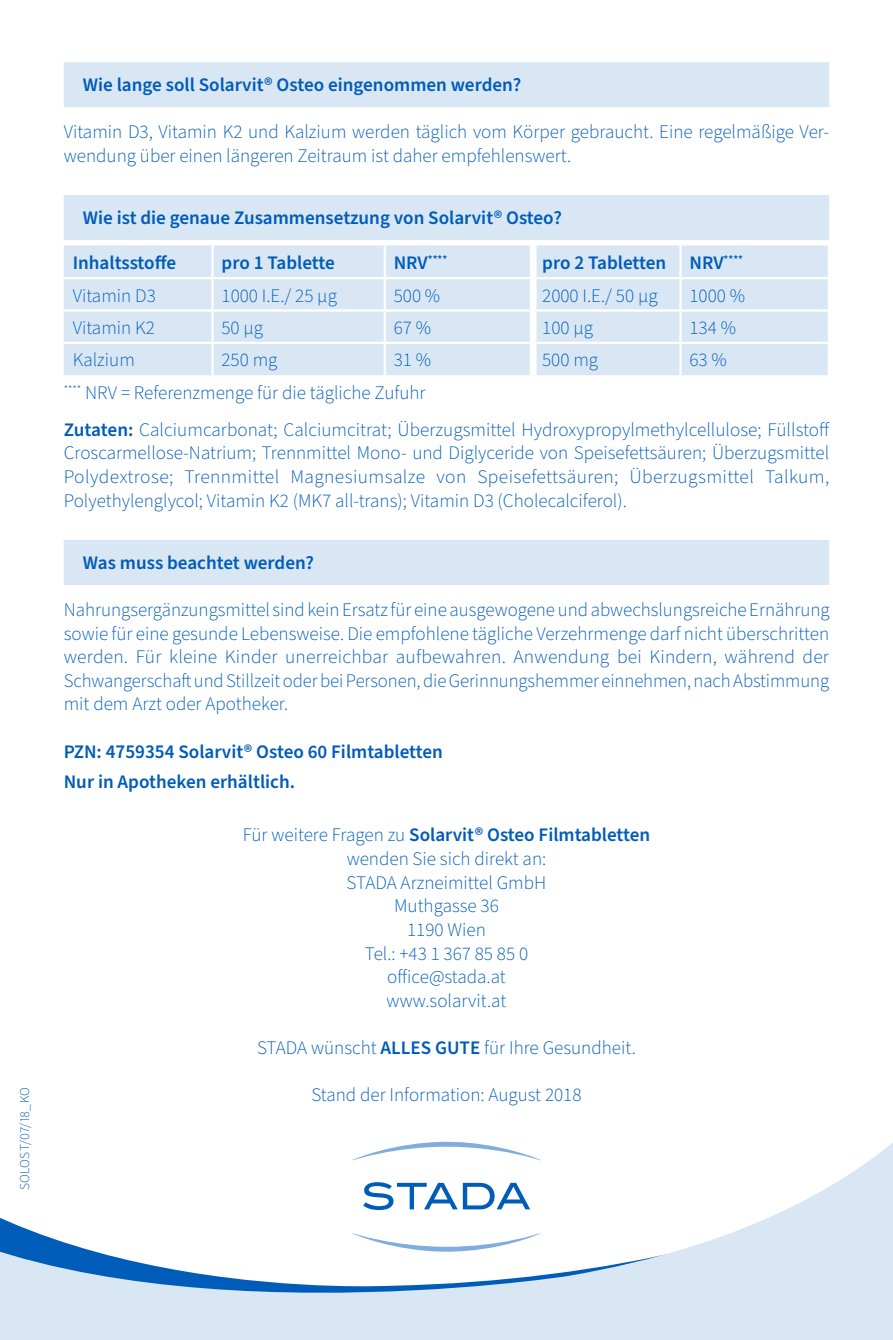
<style>
.page{position:relative;width:893px;height:1340px;background:#fff}
.page>*{position:absolute;margin:0;border:0;box-sizing:border-box;transform-origin:0 0}
.t1{font:300 19.12px/23.6px "Source Sans Pro";color:#005cb9}
.t2{font:600 19.12px/29.9px "Source Sans Pro";color:#005cb9}
.t3{font:300 13.5px "Source Sans Pro";letter-spacing:.005em;color:#005cb9}
.t4{font:600 11.03px "Source Sans Pro";color:#005cb9}
.s1{font-size:19.12px}
.s2{font-weight:600}
</style>
<div class="page">
<svg style="left:0;top:1142px;width:893px;height:197px"></svg>
<svg style="left:352px;top:1141px;width:189px;height:19px"></svg>
<svg style="left:352px;top:1233px;width:189px;height:18px"></svg>
<svg style="left:363px;top:1182px;width:167px;height:27px"></svg>
<div style="left:64px;top:62px;width:765px;height:45px;background:#d9e7f4"></div>
<div style="left:64px;top:195px;width:765px;height:45px;background:#d9e7f4"></div>
<div style="left:64px;top:540px;width:765px;height:45px;background:#d9e7f4"></div>
<div style="left:64px;top:245px;width:764px;height:130px;background:#d9e7f4"></div>
<hr style="left:211px;top:245px;width:3px;height:32px;background:#fff">
<hr style="left:384px;top:245px;width:2px;height:32px;background:#fff">
<hr style="left:679px;top:245px;width:3px;height:32px;background:#fff">
<hr style="left:64px;top:277px;width:149px;height:2px;background:#fff">
<hr style="left:213px;top:277px;width:172px;height:2px;background:#fff">
<hr style="left:211px;top:279px;width:3px;height:30px;background:#fff">
<hr style="left:385px;top:277px;width:145px;height:2px;background:#fff">
<hr style="left:384px;top:279px;width:2px;height:30px;background:#fff">
<hr style="left:537px;top:277px;width:143px;height:2px;background:#fff">
<hr style="left:680px;top:277px;width:148px;height:2px;background:#fff">
<hr style="left:679px;top:279px;width:3px;height:30px;background:#fff">
<hr style="left:64px;top:309px;width:149px;height:2px;background:#fff">
<hr style="left:213px;top:309px;width:172px;height:2px;background:#fff">
<hr style="left:211px;top:311px;width:3px;height:31px;background:#fff">
<hr style="left:385px;top:309px;width:145px;height:2px;background:#fff">
<hr style="left:384px;top:311px;width:2px;height:31px;background:#fff">
<hr style="left:537px;top:309px;width:143px;height:2px;background:#fff">
<hr style="left:680px;top:309px;width:148px;height:2px;background:#fff">
<hr style="left:679px;top:311px;width:3px;height:31px;background:#fff">
<hr style="left:64px;top:342px;width:149px;height:2px;background:#fff">
<hr style="left:213px;top:342px;width:172px;height:2px;background:#fff">
<hr style="left:211px;top:344px;width:3px;height:31px;background:#fff">
<hr style="left:385px;top:342px;width:145px;height:2px;background:#fff">
<hr style="left:384px;top:344px;width:2px;height:31px;background:#fff">
<hr style="left:537px;top:342px;width:143px;height:2px;background:#fff">
<hr style="left:680px;top:342px;width:148px;height:2px;background:#fff">
<hr style="left:679px;top:344px;width:3px;height:31px;background:#fff">
<div style="left:530px;top:245px;width:7px;height:33px;background:#fff"></div>
<div style="left:530px;top:278px;width:7px;height:32px;background:#fff"></div>
<div style="left:530px;top:310px;width:7px;height:33px;background:#fff"></div>
<div style="left:530px;top:343px;width:7px;height:32px;background:#fff"></div>
<p class="t3" style="left:16px;top:1190px;width:105px;rotate:-90deg">SOLOST/07/18_KO</p>
<p class="t2" style="left:83px;top:70px;width:440px">Wie lange soll Solarvit® Osteo eingenommen werden?</p>
<p class="t1" style="left:64px;top:121px;width:765px">Vitamin D3, Vitamin K2 und Kalzium werden täglich vom Körper gebraucht. Eine regelmäßige Ver&shy;wendung über einen längeren Zeitraum ist daher empfehlenswert.</p>
<p class="t2" style="left:83px;top:203px;width:480px">Wie ist die genaue Zusammensetzung von Solarvit® Osteo?</p>
<p class="t2" style="left:73px;top:248px;width:105px">Inhaltsstoffe</p>
<p class="t2" style="left:222px;top:248px;width:115px">pro 1 Tablette</p>
<p class="t4" style="left:394px;top:251px;width:55px"><span class="s1">NRV</span>****</p>
<p class="t2" style="left:542px;top:248px;width:202px">pro 2 Tabletten NRV<sup>****</sup></p>
<p class="t1" style="left:73px;top:284px;width:85px">Vitamin D3</p>
<p class="t1" style="left:222px;top:284px;width:117px">1000 I.E./ 25 µg</p>
<p class="t1" style="left:394px;top:284px;width:48px">500 %</p>
<p class="t1" style="left:542px;top:284px;width:117px">2000 I.E./ 50 µg</p>
<p class="t1" style="left:689px;top:284px;width:57px">1000 %</p>
<p class="t1" style="left:73px;top:316px;width:84px">Vitamin K2</p>
<p class="t1" style="left:222px;top:316px;width:43px">50 µg</p>
<p class="t1" style="left:394px;top:316px;width:39px">67 %</p>
<p class="t1" style="left:542px;top:316px;width:52px">100 µg</p>
<p class="t1" style="left:689px;top:316px;width:48px">134 %</p>
<p class="t1" style="left:73px;top:348px;width:64px">Kalzium</p>
<p class="t1" style="left:221px;top:348px;width:57px">250 mg</p>
<p class="t1" style="left:394px;top:348px;width:39px">31 %</p>
<p class="t1" style="left:542px;top:348px;width:57px">500 mg</p>
<p class="t1" style="left:689px;top:348px;width:39px">63 %</p>
<p class="t1" style="left:64px;top:375px;width:767px;line-height:36.4px"><sup>****</sup> NRV = Referenzmenge für die tägliche Zufuhr<br><span class="s2">Zutaten:</span> Calciumcarbonat; Calciumcitrat; Überzugsmittel Hydroxypropylmethylcellulose; Füllstoff</p>
<p class="t1" style="left:64px;top:442px;width:767px;text-align:justify">Croscarmellose-Natrium; Trennmittel Mono- und Diglyceride von Speisefettsäuren; Überzugsmittel Polydextrose; Trennmittel Magnesiumsalze von Speisefettsäuren; Überzugsmittel Talkum, Polyethylenglycol; Vitamin K2 (MK7 all-trans); Vitamin D3 (Cholecalciferol).</p>
<p class="t2" style="left:83px;top:548px;width:233px">Was muss beachtet werden?</p>
<p class="t1" style="left:64px;top:598px;width:767px;text-align:justify">Nahrungsergänzungsmittel sind kein Ersatz für eine ausgewogene und abwechslungsreiche Ernährung sowie für eine gesunde Lebensweise. Die empfohlene tägliche Verzehrmenge darf nicht überschritten werden. Für kleine Kinder unerreichbar aufbewahren. Anwendung bei Kindern, während der Schwangerschaft und Stillzeit oder bei Personen, die Gerinnungshemmer einnehmen, nach Abstimmung mit dem Arzt oder Apotheker.</p>
<p class="t2" style="left:64px;top:737px;width:381px">PZN: 4759354 Solarvit® Osteo 60 Filmtabletten<br>Nur in Apotheken erhältlich.</p>
<p class="t1" style="left:243px;top:823px;width:409px;text-align:center">Für weitere Fragen zu <span class="s2">Solarvit® Osteo Filmtabletten </span>wenden Sie sich direkt an:<br>STADA Arzneimittel GmbH<br>Muthgasse 36<br>1190 Wien<br>Tel.: +43 1 367 85 85 0<br>office@stada.at<br>www.solarvit.at</p>
<p class="t1" style="left:257px;top:1036px;width:380px">STADA wünscht <span class="s2">ALLES GUTE</span> für Ihre Gesundheit.</p>
<p class="t1" style="left:311px;top:1083px;width:272px">Stand der Information: August 2018</p>
</div>
